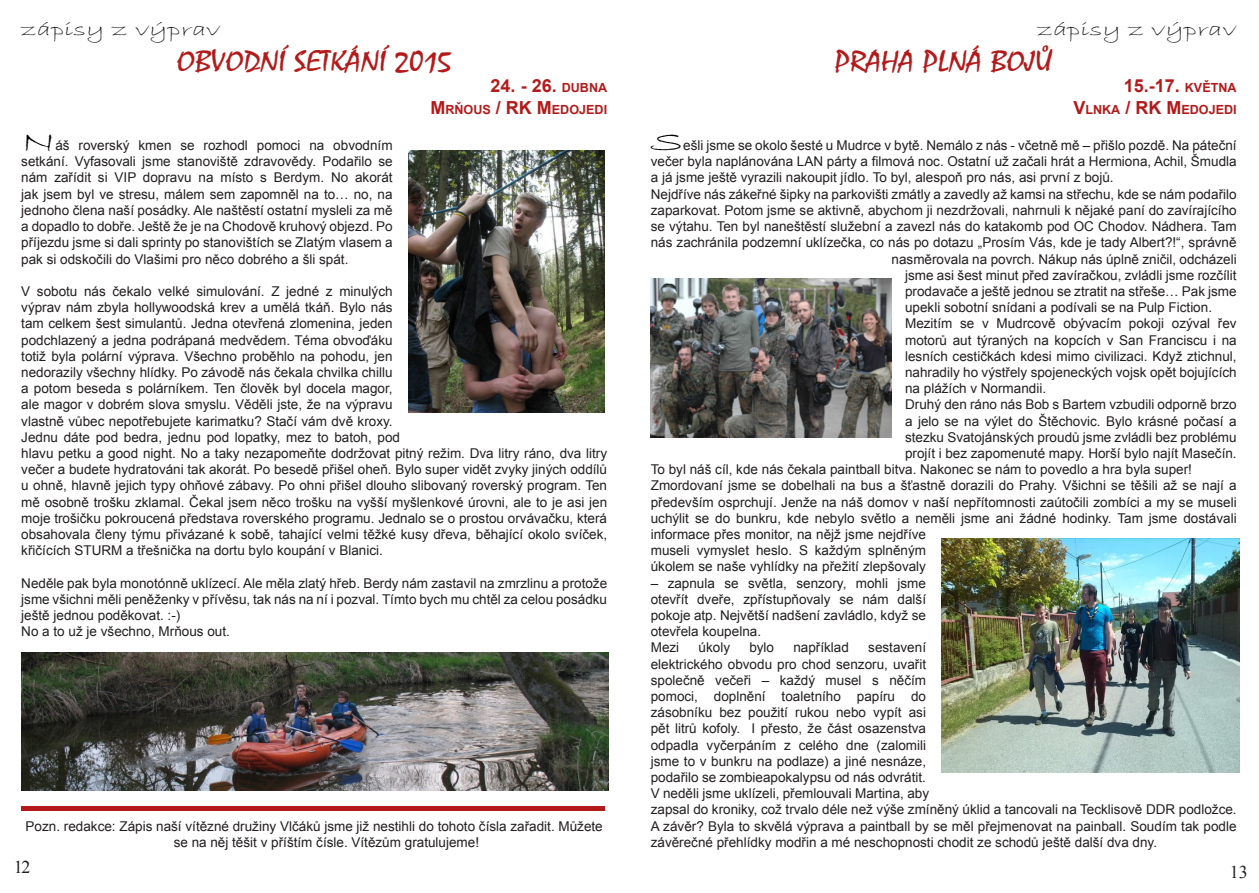
<style>
.page{position:relative;width:1259px;height:893px;background:#fff}
.page>*{position:absolute;margin:0;border:0;box-sizing:border-box;transform-origin:0 0}
.t1{font:30px "Mistral";color:#b31b1b;scale:1.15 1}
.t2{font:30px "Bradley Hand ITC";color:#000;scale:1.5 1}
.t3{font:19.5px "Bradley Hand ITC";color:#231f20;scale:1.5 1}
.t4{font:700 18px "Arial";color:#b31b1b}
.t5{font:18px "Times New Roman";color:#231f20}
.t6{font:13.5px/16.2px "Arial";color:#231f20}
.t7{font:700 12.6px "Arial";color:#b31b1b}
.s1{font-size:12.6px}
.s2{font-size:18px}
</style>
<div class="page">
<hr style="left:21px;top:806px;width:583px;height:4px;background:#b31b1b">
<img style="left:21px;top:653px;width:587px;height:138px">
<img style="left:408px;top:151px;width:196px;height:261px">
<img style="left:651px;top:278px;width:240px;height:160px">
<img style="left:941px;top:538px;width:298px;height:235px">
<h2 class="t3" style="left:21px;top:17px;width:134px">zápisy z výprav</h2>
<h1 class="t1" style="left:177px;top:43px;width:240px">OBVODNÍ SETKÁNÍ 2015</h1>
<h3 class="t4" style="left:490px;top:74px;width:118px">24. - 26. <span class="s1">DUBNA</span></h3>
<p class="t7" style="left:430px;top:101px;width:178px"><span class="s2">M</span> RŇOUS <span class="s2">/ RK M</span> EDOJEDI</p>
<h1 class="t2" style="left:21px;top:123px;width:24px">N</h1>
<p class="t6" style="left:21px;top:137px;width:373px;text-align:justify;text-indent:34px">áš roverský kmen se rozhodl pomoci na obvodním setkání. Vyfasovali jsme stanoviště zdravovědy. Podařilo se nám zařídit si VIP dopravu na místo s Berdym. No akorát jak jsem byl ve stresu, málem sem zapomněl na to… no, na jednoho člena naší posádky. Ale naštěstí ostatní mysleli za mě a dopadlo to dobře. Ještě že je na Chodově kruhový objezd. Po příjezdu jsme si dali sprinty po stanovištích se Zlatým vlasem a pak si odskočili do Vlašimi pro něco dobrého a šli spát.</p>
<p class="t6" style="left:21px;top:283px;width:587px">V sobotu nás čekalo velké simulování. Z jedné z minulých<br>výprav nám zbyla hollywoodská krev a umělá tkáň. Bylo nás<br>tam celkem šest simulantů. Jedna otevřená zlomenina, jeden<br>podchlazený a jedna podrápaná medvědem. Téma obvoďáku<br>totiž byla polární výprava. Všechno proběhlo na pohodu, jen<br>nedorazily všechny hlídky. Po závodě nás čekala chvilka chillu<br>a potom beseda s polárníkem. Ten člověk byl docela magor,<br>ale magor v dobrém slova smyslu. Věděli jste, že na výpravu<br>vlastně vůbec nepotřebujete karimatku? Stačí vám dvě kroxy.<br>Jednu dáte pod bedra, jednu pod lopatky, mez to batoh, pod<br>hlavu petku a good night. No a taky nezapomeňte dodržovat pitný režim. Dva litry ráno, dva litry večer a budete hydratováni tak akorát. Po besedě přišel oheň. Bylo super vidět zvyky jiných oddílů u ohně, hlavně jejich typy ohňové zábavy. Po ohni přišel dlouho slibovaný roverský program. Ten mě osobně trošku zklamal. Čekal jsem něco trošku na vyšší myšlenkové úrovni, ale to je asi jen moje trošičku pokroucená představa roverského programu. Jednalo se o prostou orvávačku, která obsahovala členy týmu přivázané k sobě, tahající velmi těžké kusy dřeva, běhající okolo svíček, křičících STURM a třešnička na dortu bylo koupání v Blanici.</p>
<p class="t6" style="left:21px;top:575px;width:587px">Neděle pak byla monotónně uklízecí. Ale měla zlatý hřeb. Berdy nám zastavil na zmrzlinu a protože jsme všichni měli peněženky v přívěsu, tak nás na ní i pozval. Tímto bych mu chtěl za celou posádku ještě jednou poděkovat. :-)<br>No a to už je všechno, Mrňous out.</p>
<p class="t6" style="left:174px;top:818px;width:430px;text-indent:-148px">Pozn. redakce: Zápis naší vítězné družiny Vlčáků jsme již nestihli do tohoto čísla zařadit. Můžete se na něj těšit v příštím čísle. Vítězům gratulujeme!</p>
<h3 class="t5" style="left:14px;top:855px;width:18px">12</h3>
<h2 class="t3" style="left:1037px;top:17px;width:134px">zápisy z výprav</h2>
<h1 class="t1" style="left:835px;top:43px;width:191px">PRAHA PLNÁ BOJŮ</h1>
<h3 class="t4" style="left:1123px;top:74px;width:114px">15.-17. <span class="s1">KVĚTNA</span></h3>
<p class="t7" style="left:1073px;top:101px;width:165px"><span class="s2">V</span>LNKA <span class="s2">/ RK M</span> EDOJEDI</p>
<h1 class="t2" style="left:651px;top:123px;width:23px">S</h1>
<p class="t6" style="left:683px;top:137px;width:555px">ešli jsme se okolo šesté u Mudrce v bytě. Nemálo z nás - včetně mě – přišlo pozdě. Na páteční</p>
<p class="t6" style="left:651px;top:154px;width:587px">večer byla naplánována LAN párty a filmová noc. Ostatní už začali hrát a Hermiona, Achil, Šmudla</p>
<p class="t6" style="left:651px;top:170px;width:464px">a já jsme ještě vyrazili nakoupit jídlo. To byl, alespoň pro nás, asi první z bojů.</p>
<p class="t6" style="left:651px;top:186px;width:587px">Nejdříve nás zákeřné šipky na parkovišti zmátly a zavedly až kamsi na střechu, kde se nám podařilo</p>
<p class="t6" style="left:651px;top:202px;width:587px">zaparkovat. Potom jsme se aktivně, abychom ji nezdržovali, nahrnuli k nějaké paní do zavírajícího</p>
<p class="t6" style="left:651px;top:218px;width:587px">se výtahu. Ten byl naneštěstí služební a zavezl nás do katakomb pod OC Chodov. Nádhera. Tam</p>
<p class="t6" style="left:651px;top:235px;width:587px">nás zachránila podzemní uklízečka, co nás po dotazu „Prosím Vás, kde je tady Albert?!“, správně</p>
<p class="t6" style="left:891px;top:251px;width:346px">nasměrovala na povrch. Nákup nás úplně zničil, odcházeli</p>
<p class="t6" style="left:905px;top:267px;width:333px">jsme asi šest minut před zavíračkou, zvládli jsme rozčílit</p>
<p class="t6" style="left:905px;top:283px;width:333px">prodavače a ještě jednou se ztratit na střeše… Pak jsme</p>
<p class="t6" style="left:905px;top:299px;width:308px">upekli sobotní snídani a podívali se na Pulp Fiction.</p>
<p class="t6" style="left:905px;top:316px;width:333px">Mezitím se v Mudrcově obývacím pokoji ozýval řev</p>
<p class="t6" style="left:905px;top:332px;width:333px">motorů aut týraných na kopcích v San Franciscu i na</p>
<p class="t6" style="left:905px;top:348px;width:333px">lesních cestičkách kdesi mimo civilizaci. Když ztichnul,</p>
<p class="t6" style="left:905px;top:364px;width:333px">nahradily ho výstřely spojeneckých vojsk opět bojujících</p>
<p class="t6" style="left:905px;top:380px;width:143px">na plážích v Normandii.</p>
<p class="t6" style="left:905px;top:397px;width:333px">Druhý den ráno nás Bob s Bartem vzbudili odporně brzo</p>
<p class="t6" style="left:905px;top:413px;width:333px">a jelo se na výlet do Štěchovic. Bylo krásné počasí a</p>
<p class="t6" style="left:905px;top:429px;width:333px">stezku Svatojánských proudů jsme zvládli bez problému</p>
<p class="t6" style="left:905px;top:445px;width:333px">projít i bez zapomenuté mapy. Horší bylo najít Masečín.</p>
<p class="t6" style="left:651px;top:461px;width:543px">To byl náš cíl, kde nás čekala paintball bitva. Nakonec se nám to povedlo a hra byla super!</p>
<p class="t6" style="left:651px;top:478px;width:587px">Zmordovaní jsme se dobelhali na bus a šťastně dorazili do Prahy. Všichni se těšili až se nají a</p>
<p class="t6" style="left:651px;top:494px;width:587px">především osprchují. Jenže na náš domov v naší nepřítomnosti zaútočili zombíci a my se museli</p>
<p class="t6" style="left:651px;top:510px;width:587px">uchýlit se do bunkru, kde nebylo světlo a neměli jsme ani žádné hodinky. Tam jsme dostávali</p>
<p class="t6" style="left:651px;top:526px;width:277px">informace přes monitor, na nějž jsme nejdříve</p>
<p class="t6" style="left:651px;top:542px;width:277px">museli vymyslet heslo. S každým splněným</p>
<p class="t6" style="left:651px;top:559px;width:277px">úkolem se naše vyhlídky na přežití zlepšovaly</p>
<p class="t6" style="left:651px;top:575px;width:277px">– zapnula se světla, senzory, mohli jsme otevřít dveře, zpřístupňovaly se nám další pokoje atp. Největší nadšení zavládlo, když se otevřela koupelna.<br>Mezi</p>
<p class="t6" style="left:651px;top:640px;width:587px;text-indent:217px">sestavení<br>elektrického obvodu pro chod senzoru, uvařit<br>společně večeři – každý musel s něčím<br>pomoci, doplnění toaletního papíru do<br>zásobníku bez použití rukou nebo vypít asi<br>pět litrů kofoly. I přesto, že část osazenstva<br>odpadla vyčerpáním z celého dne (zalomili<br>jsme to v bunkru na podlaze) a jiné nesnáze,<br>podařilo se zombieapokalypsu od nás odvrátit.<br>V neděli jsme uklízeli, přemlouvali Martina, aby<br>zapsal do kroniky, což trvalo déle než výše zmíněný úklid a tancovali na Tecklisově DDR podložce.<br>A závěr? Byla to skvělá výprava a paintball by se měl přejmenovat na painball. Soudím tak podle závěrečné přehlídky modřin a mé neschopnosti chodit ze schodů ještě další dva dny.</p>
<h3 class="t5" style="left:1229px;top:860px;width:19px">13</h3>
<p class="t6" style="left:698px;top:640px;width:33px">úkoly</p>
<p class="t6" style="left:749px;top:640px;width:26px">bylo</p>
<p class="t6" style="left:793px;top:640px;width:57px">například</p>
</div>
